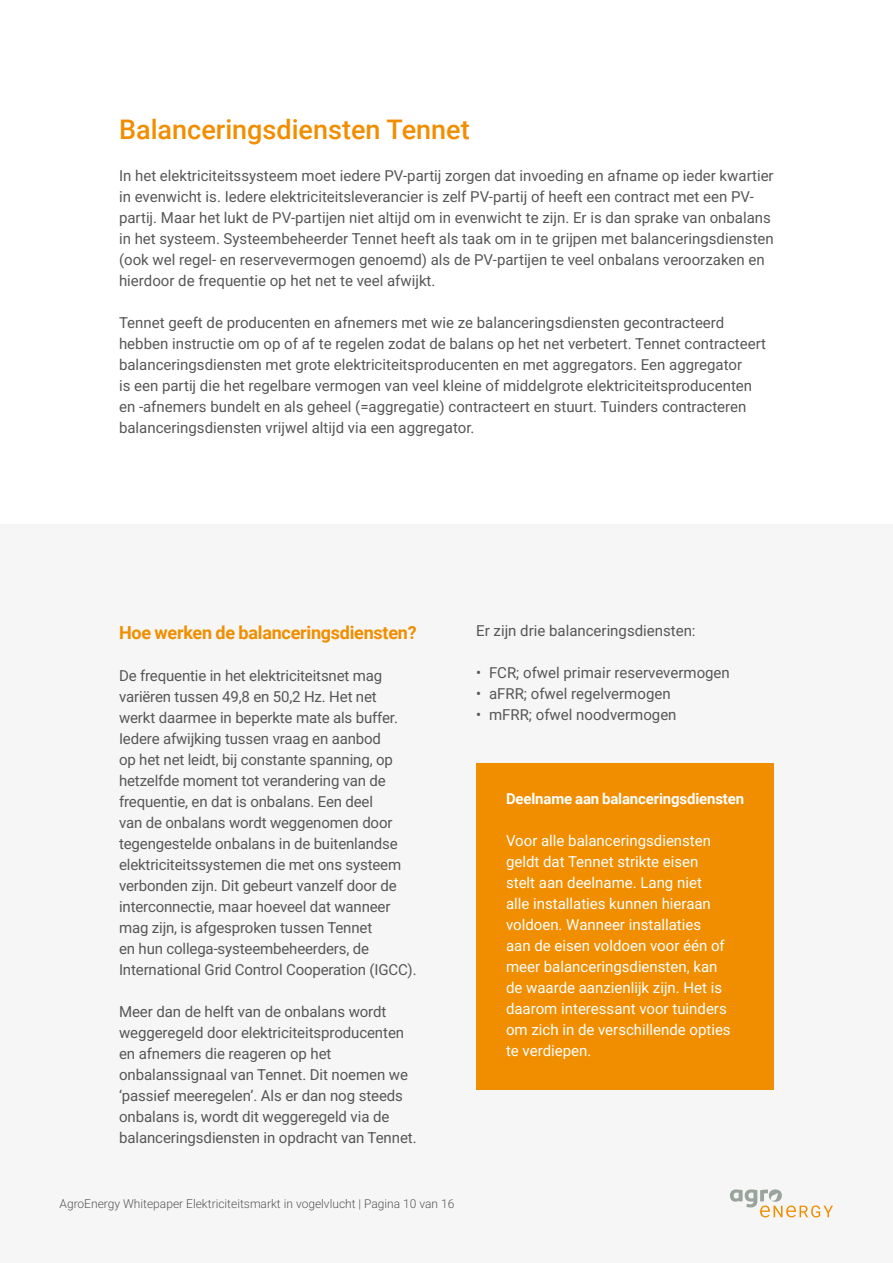
<style>
.page{position:relative;width:893px;height:1263px;background:#fff}
.page>*{position:absolute;margin:0;border:0;box-sizing:border-box;transform-origin:0 0}
.t1{font:500 27px "Roboto";color:#f18e00}
.t2{font:700 18px "Roboto";letter-spacing:-.015em;color:#f18e00}
.t3{font:15px/21px "Roboto";color:#575757}
.t4{font:15px/21px "Roboto";color:#fff}
.t5{font:700 15px "Roboto";letter-spacing:-.01em;color:#fff}
.t6{font:12px "Roboto";color:#575757}
</style>
<div class="page">
<div style="left:0;top:524px;width:893px;height:739px;background:#f5f6f5"></div>
<div style="left:476px;top:763px;width:298px;height:75px;background:#f18e00"></div>
<div style="left:476px;top:805px;width:298px;height:285px;background:#f18e00"></div>
<svg style="left:730px;top:1189px;width:103px;height:28px"></svg>
<h1 class="t1" style="left:119px;top:111px;width:352px">Balanceringsdiensten Tennet</h1>
<p class="t3" style="left:119px;top:165px;width:656px">In het elektriciteitssysteem moet iedere PV-partij zorgen dat invoeding en afname op ieder kwartier in evenwicht is. Iedere elektriciteitsleverancier is zelf PV-partij of heeft een contract met een PV&shy;partij. Maar het lukt de PV-partijen niet altijd om in evenwicht te zijn. Er is dan sprake van onbalans in het systeem. Systeembeheerder Tennet heeft als taak om in te grijpen met balanceringsdiensten (ook wel regel- en reservevermogen genoemd) als de PV-partijen te veel onbalans veroorzaken en hierdoor de frequentie op het net te veel afwijkt.</p>
<p class="t3" style="left:119px;top:312px;width:648px">Tennet geeft de producenten en afnemers met wie ze balanceringsdiensten gecontracteerd hebben instructie om op of af te regelen zodat de balans op het net verbetert. Tennet contracteert balanceringsdiensten met grote elektriciteitsproducenten en met aggregators. Een aggregator<br>is een partij die het regelbare vermogen van veel kleine of middelgrote elektriciteitsproducenten en -afnemers bundelt en als geheel (=aggregatie) contracteert en stuurt. Tuinders contracteren balanceringsdiensten vrijwel altijd via een aggregator.</p>
<p class="t2" style="left:119px;top:620px;width:299px">Hoe werken de balanceringsdiensten?</p>
<p class="t3" style="left:119px;top:664px;width:299px">De frequentie in het elektriciteitsnet mag variëren tussen 49,8 en 50,2 Hz. Het net werkt daarmee in beperkte mate als buffer.<br>Iedere afwijking tussen vraag en aanbod<br>op het net leidt, bij constante spanning, op hetzelfde moment tot verandering van de frequentie, en dat is onbalans. Een deel<br>van de onbalans wordt weggenomen door tegengestelde onbalans in de buitenlandse elektriciteitssystemen die met ons systeem verbonden zijn. Dit gebeurt vanzelf door de interconnectie, maar hoeveel dat wanneer mag zijn, is afgesproken tussen Tennet<br>en hun collega-systeembeheerders, de International Grid Control Cooperation (IGCC).</p>
<p class="t3" style="left:119px;top:1000px;width:299px">Meer dan de helft van de onbalans wordt weggeregeld door elektriciteitsproducenten en afnemers die reageren op het onbalanssignaal van Tennet. Dit noemen we ‘passief meeregelen’. Als er dan nog steeds onbalans is, wordt dit weggeregeld via de balanceringsdiensten in opdracht van Tennet.</p>
<p class="t6" style="left:60px;top:1195px;width:396px">AgroEnergy Whitepaper Elektriciteitsmarkt in vogelvlucht | Pagina 10 van 16</p>
<p class="t3" style="left:476px;top:620px;width:221px">Er zijn drie balanceringsdiensten:</p>
<p class="t3" style="left:476px;top:662px;width:255px">• FCR; ofwel primair reservevermogen</p>
<p class="t3" style="left:476px;top:683px;width:196px">• aFRR; ofwel regelvermogen</p>
<p class="t3" style="left:476px;top:704px;width:202px">• mFRR; ofwel noodvermogen</p>
<p class="t5" style="left:506px;top:788px;width:240px">Deelname aan balanceringsdiensten</p>
<p class="t4" style="left:506px;top:830px;width:226px">Voor alle balanceringsdiensten geldt dat Tennet strikte eisen stelt aan deelname. Lang niet<br>alle installaties kunnen hieraan voldoen. Wanneer installaties<br>aan de eisen voldoen voor één of meer balanceringsdiensten, kan de waarde aanzienlijk zijn. Het is daarom interessant voor tuinders om zich in de verschillende opties te verdiepen.</p>
</div>
